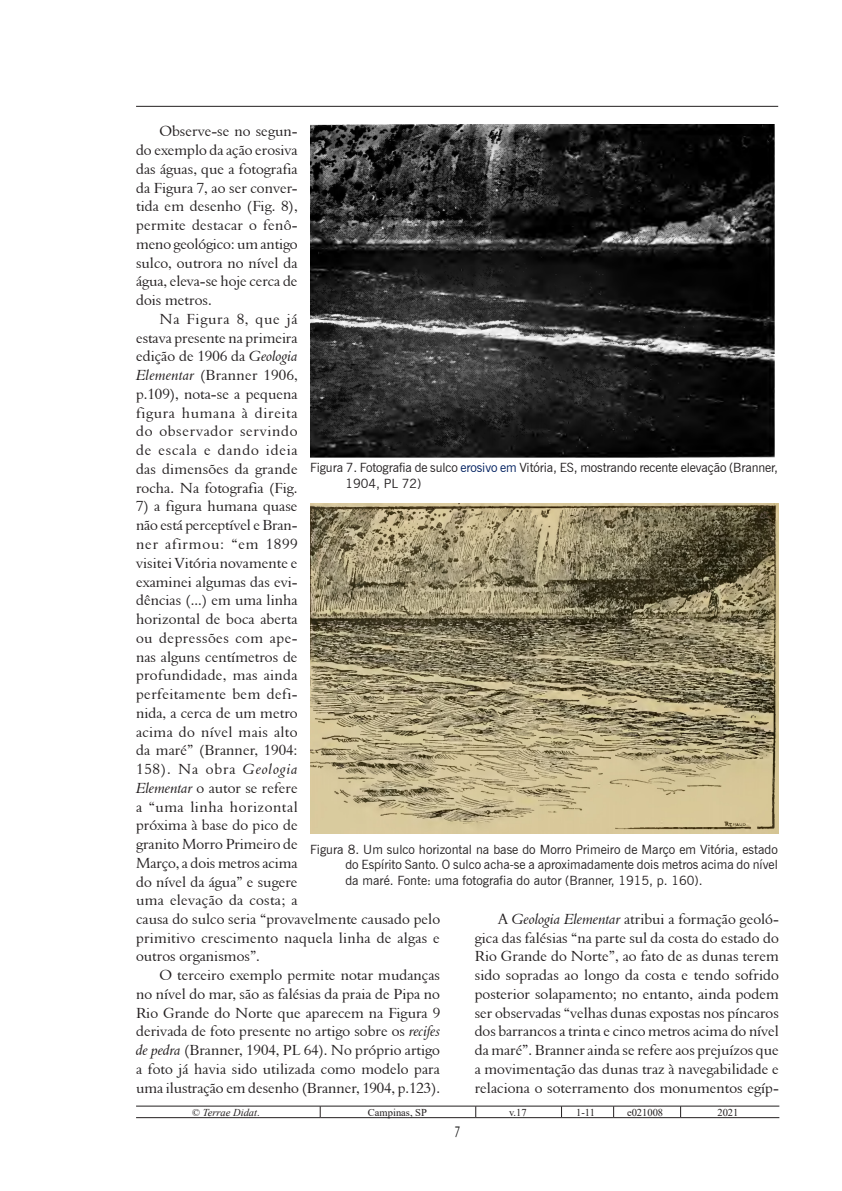
<style>
.page{position:relative;width:842px;height:1191px;background:#fff}
.page>*{position:absolute;margin:0;border:0;box-sizing:border-box;transform-origin:0 0}
.t1{font:15px/18.8px "Aldine 401 BT Roman A";color:#231f20;text-align:justify}
.t2{font:300 14.85px "Futura BT";color:#000;scale:.68 1}
.legenda{font:12.75px/15.3px "News Gothic BT";letter-spacing:-.01em;color:#231f20}
.t3{font:10.5px "Times New Roman";color:#231f20}
.t4{font:italic 10.5px "Times New Roman";color:#231f20}
.s1{font-family:"Aldine 401 BT Italic A"}
.s2{color:#002060}
.s3{font-style:normal}
</style>
<div class="page">
<hr style="left:136px;top:106px;width:642px;height:1px;background:#231f20">
<hr style="left:136px;top:1105px;width:184px;height:1px;background:#231f20">
<hr style="left:320px;top:1105px;width:156px;height:1px;background:#231f20">
<hr style="left:476px;top:1105px;width:85px;height:1px;background:#231f20">
<hr style="left:561px;top:1105px;width:53px;height:1px;background:#231f20">
<hr style="left:614px;top:1105px;width:67px;height:1px;background:#231f20">
<hr style="left:681px;top:1105px;width:98px;height:1px;background:#231f20">
<hr style="left:136px;top:1117px;width:184px;height:1px;background:#231f20">
<hr style="left:320px;top:1117px;width:156px;height:1px;background:#231f20">
<hr style="left:476px;top:1117px;width:85px;height:1px;background:#231f20">
<hr style="left:561px;top:1117px;width:53px;height:1px;background:#231f20">
<hr style="left:614px;top:1117px;width:67px;height:1px;background:#231f20">
<hr style="left:681px;top:1117px;width:98px;height:1px;background:#231f20">
<img style="left:310px;top:125px;width:465px;height:333px">
<img style="left:310px;top:503px;width:469px;height:330px">
<p class="t1" style="left:136px;top:122px;width:163px;text-indent:23px">Observe-se no segun&shy;do exemplo da ação erosiva das águas, que a fotografia da Figura 7, ao ser conver&shy;tida em desenho (Fig. 8), permite destacar o fenô&shy;meno geológico: um antigo sulco, outrora no nível da água, eleva-se hoje cerca de dois metros.</p>
<p class="t1" style="left:136px;top:309px;width:163px;text-indent:23px">Na Figura 8, que já estava presente na primeira edição de 1906 da <span class="s1">Geologia Elementar</span> (Branner 1906, p.109), nota-se a pequena figura humana à direita do observador servindo de escala e dando ideia das dimensões da grande rocha. Na fotografia (Fig.</p>
<p class="t1" style="left:136px;top:497px;width:163px">7) a figura humana quase não está perceptível e Bran&shy;ner afirmou: “em 1899 visitei Vitória novamente e examinei algumas das evi&shy;dências (...) em uma linha horizontal de boca aberta ou depressões com ape&shy;nas alguns centímetros de profundidade, mas ainda perfeitamente bem defi&shy;nida, a cerca de um metro acima do nível mais alto da maré” (Branner, 1904:<br>158). Na obra <span class="s1">Geologia Elementar</span> o autor se refere a “uma linha horizontal próxima à base do pico de granito Morro Primeiro de Março, a dois metros acima do nível da água” e sugere uma elevação da costa; a</p>
<p class="legenda" style="left:345px;top:460px;width:434px;text-indent:-35px">Figura 7. Fotografia de sulco <span class="s2">erosivo em</span> Vitória, ES, mostrando recente elevação (Branner,<br>1904, PL 72)</p>
<p class="legenda" style="left:345px;top:841px;width:434px;text-align:justify;text-indent:-35px">Figura 8. Um sulco horizontal na base do Morro Primeiro de Março em Vitória, estado do Espírito Santo. O sulco acha-se a aproximadamente dois metros acima do nível da maré. Fonte: uma fotografia do autor (Branner, 1915, p. 160).</p>
<p class="t1" style="left:136px;top:909px;width:306px">causa do sulco seria “provavelmente causado pelo primitivo crescimento naquela linha de algas e outros organismos”.</p>
<p class="t1" style="left:136px;top:965px;width:306px;text-indent:23px">O terceiro exemplo permite notar mudanças no nível do mar, são as falésias da praia de Pipa no Rio Grande do Norte que aparecem na Figura 9 derivada de foto presente no artigo sobre os <span class="s1">recifes de pedra</span> (Branner, 1904, PL 64). No próprio artigo a foto já havia sido utilizada como modelo para uma ilustração em desenho (Branner, 1904, p.123).</p>
<p class="t1" style="left:475px;top:909px;width:306px;text-indent:23px">A <span class="s1">Geologia Elementar</span> atribui a formação geoló&shy;gica das falésias “na parte sul da costa do estado do Rio Grande do Norte”, ao fato de as dunas terem sido sopradas ao longo da costa e tendo sofrido posterior solapamento; no entanto, ainda podem ser observadas “velhas dunas expostas nos píncaros dos barrancos a trinta e cinco metros acima do nível da maré”. Branner ainda se refere aos prejuízos que a movimentação das dunas traz à navegabilidade e relaciona o soterramento dos monumentos egíp-</p>
<p class="t4" style="left:192px;top:1104px;width:69px"><span class="s3">©</span> Terrae Didat<span class="s3">.</span></p>
<p class="t3" style="left:368px;top:1104px;width:60px">Campinas, SP</p>
<p class="t3" style="left:509px;top:1104px;width:19px">v.17</p>
<p class="t3" style="left:576px;top:1104px;width:20px">1-11</p>
<p class="t3" style="left:627px;top:1104px;width:38px">e021008</p>
<p class="t3" style="left:717px;top:1104px;width:22px">2021</p>
<p class="t2" style="left:455px;top:1122px;width:10px">7</p>
</div>
